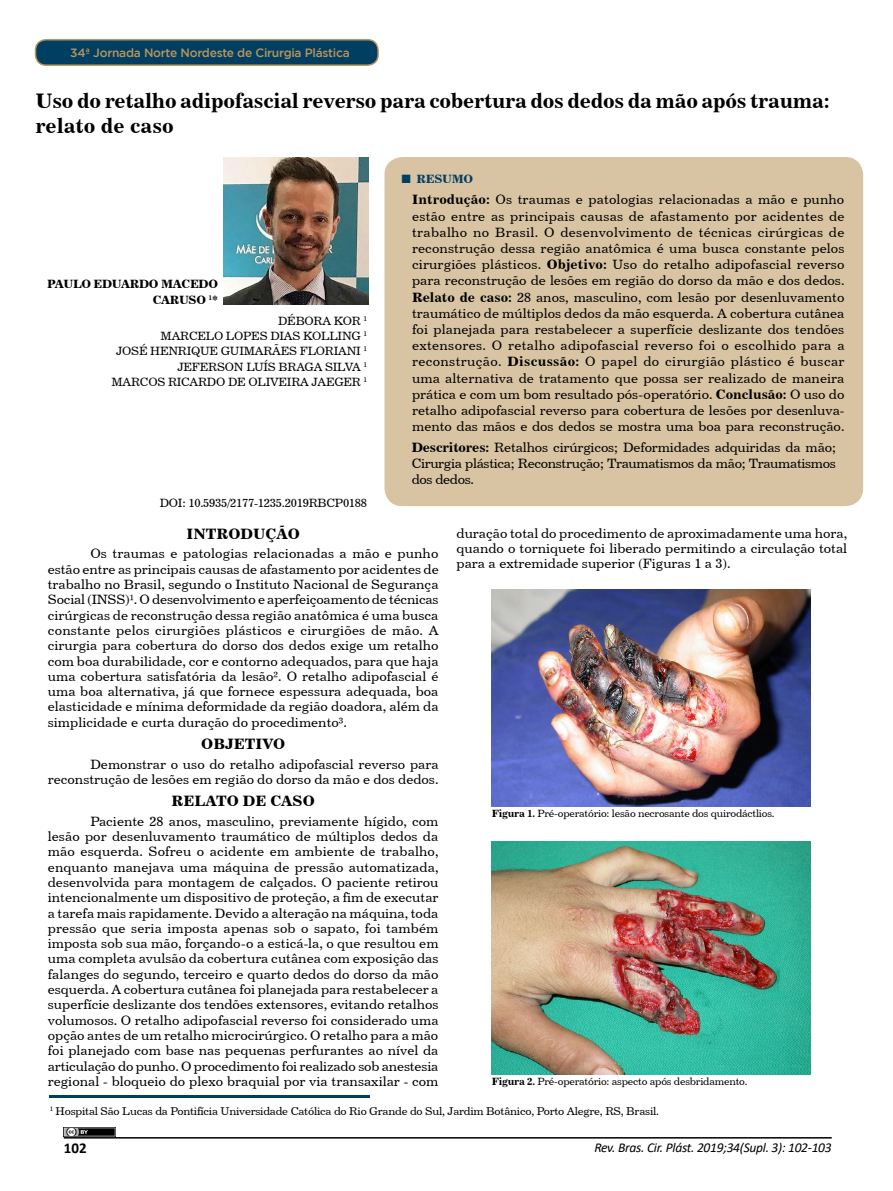
<style>
.page{position:relative;width:893px;height:1191px;background:#fff}
.page>*{position:absolute;margin:0;border:0;box-sizing:border-box;transform-origin:0 0}
.t1{font:21px/25.2px "Century 731 BT Bold A";letter-spacing:-.01em;color:#000}
.t2{font:15px "Century 731 BT Bold A";color:#000}
.t3{font:700 15px "Calibri";color:#000}
.t4{font:13.5px/15.3px "Century 731 BT Roman A";color:#000;text-align:justify}
.t5{font:italic 13.5px "Calibri";letter-spacing:-.02em;color:#000}
.t6{font:12px/15.3px "Century 731 BT Roman A";letter-spacing:-.02em;color:#000;text-align:right}
.t7{font:500 12px "Gotham";letter-spacing:-.02em;color:#ba945a}
.t8{font:12px/15.3px "Century 731 BT Bold A";letter-spacing:-.025em;color:#000;text-align:right}
.t9{font:12px "Century 731 BT Bold A";letter-spacing:-.02em;color:#003e62}
.t10{font:11.25px "Century 731 BT Roman A";letter-spacing:-.02em;color:#000}
.t11{font:10.5px "Century 731 BT Roman A";letter-spacing:-.02em;color:#000}
.s1{font-family:"Times New Roman";font-weight:700;font-size:18px}
.s2{font-family:"Century 731 BT Bold A"}
</style>
<div class="page">
<hr style="left:64px;top:1137px;width:768px;height:1px;background:#000">
<div style="left:384px;top:157px;width:479px;height:349px;background:#d8c3a2;border-radius:18px"></div>
<hr style="left:50px;top:1095px;width:320px;height:2px;background:#003e62">
<div style="left:36px;top:40px;width:342px;height:25px;background:#003e62;border-radius:10px"></div>
<div style="left:35px;top:39px;width:344px;height:27px;border:2px solid #ba945a;border-radius:10px"></div>
<img style="left:224px;top:157px;width:144px;height:147px">
<img style="left:64px;top:1127px;width:51px;height:9px">
<img style="left:492px;top:589px;width:319px;height:218px">
<img style="left:492px;top:841px;width:319px;height:233px">
<p class="t7" style="left:70px;top:46px;width:281px">34ª Jornada Norte Nordeste de Cirurgia Plástica</p>
<h1 class="t1" style="left:35px;top:88px;width:796px">Uso do retalho adipofascial reverso para cobertura dos dedos da mão após trauma: relato de caso</h1>
<p class="t8" style="left:47px;top:276px;width:172px">PAULO EDUARDO MACEDO<br>CARUSO <sup>1</sup>*</p>
<p class="t6" style="left:112px;top:313px;width:257px">DÉBORA KOR <sup>1<br></sup>MARCELO LOPES DIAS KOLLING <sup>1<br></sup>JOSÉ HENRIQUE GUIMARÃES FLORIANI <sup>1<br></sup>JEFERSON LUÍS BRAGA SILVA <sup>1<br></sup>MARCOS RICARDO DE OLIVEIRA JAEGER <sup>1</sup></p>
<p class="t6" style="left:160px;top:494px;width:209px">DOI: 10.5935/2177-1235.2019RBCP0188</p>
<p class="t9" style="left:401px;top:171px;width:74px"><span class="s1">■</span> RESUMO</p>
<p class="t4" style="left:412px;top:191px;width:434px;line-height:16.2px"><span class="s2">Introdução:</span> Os traumas e patologias relacionadas a mão e punho estão entre as principais causas de afastamento por acidentes de trabalho no Brasil. O desenvolvimento de técnicas cirúrgicas de reconstrução dessa região anatômica é uma busca constante pelos cirurgiões plásticos. <span class="s2">Objetivo:</span> Uso do retalho adipofascial reverso para reconstrução de lesões em região do dorso da mão e dos dedos.<br><span class="s2">Relato de caso:</span> 28 anos, masculino, com lesão por desenluvamento traumático de múltiplos dedos da mão esquerda. A cobertura cutânea foi planejada para restabelecer a superfície deslizante dos tendões extensores. O retalho adipofascial reverso foi o escolhido para a reconstrução. <span class="s2">Discussão:</span> O papel do cirurgião plástico é buscar uma alternativa de tratamento que possa ser realizado de maneira prática e com um bom resultado pós-operatório. <span class="s2">Conclusão:</span> O uso do retalho adipofascial reverso para cobertura de lesões por desenluva&shy;mento das mãos e dos dedos se mostra uma boa para reconstrução.</p>
<p class="t4" style="left:412px;top:439px;width:426px;line-height:16.2px"><span class="s2">Descritores:</span> Retalhos cirúrgicos; Deformidades adquiridas da mão; Cirurgia plástica; Reconstrução; Traumatismos da mão; Traumatismos dos dedos.</p>
<p class="t2" style="left:187px;top:524px;width:115px">INTRODUÇÃO</p>
<p class="t4" style="left:48px;top:546px;width:392px;text-indent:43px">Os traumas e patologias relacionadas a mão e punho estão entre as principais causas de afastamento por acidentes de trabalho no Brasil, segundo o Instituto Nacional de Segurança Social (INSS)¹. O desenvolvimento e aperfeiçoamento de técnicas cirúrgicas de reconstrução dessa região anatômica é uma busca constante pelos cirurgiões plásticos e cirurgiões de mão. A cirurgia para cobertura do dorso dos dedos exige um retalho com boa durabilidade, cor e contorno adequados, para que haja uma cobertura satisfatória da lesão². O retalho adipofascial é uma boa alternativa, já que fornece espessura adequada, boa elasticidade e mínima deformidade da região doadora, além da simplicidade e curta duração do procedimento³.</p>
<p class="t2" style="left:201px;top:734px;width:85px">OBJETIVO</p>
<p class="t4" style="left:48px;top:756px;width:392px;text-align:right">Demonstrar o uso do retalho adipofascial reverso para reconstrução de lesões em região do dorso da mão e dos dedos.</p>
<p class="t2" style="left:172px;top:791px;width:145px">RELATO DE CASO</p>
<p class="t4" style="left:48px;top:813px;width:392px;text-indent:43px">Paciente 28 anos, masculino, previamente hígido, com lesão por desenluvamento traumático de múltiplos dedos da mão esquerda. Sofreu o acidente em ambiente de trabalho, enquanto manejava uma máquina de pressão automatizada, desenvolvida para montagem de calçados. O paciente retirou intencionalmente um dispositivo de proteção, a fim de executar a tarefa mais rapidamente. Devido a alteração na máquina, toda pressão que seria imposta apenas sob o sapato, foi também imposta sob sua mão, forçando-o a esticá-la, o que resultou em uma completa avulsão da cobertura cutânea com exposição das falanges do segundo, terceiro e quarto dedos do dorso da mão esquerda. A cobertura cutânea foi planejada para restabelecer a superfície deslizante dos tendões extensores, evitando retalhos volumosos. O retalho adipofascial reverso foi considerado uma opção antes de um retalho microcirúrgico. O retalho para a mão foi planejado com base nas pequenas perfurantes ao nível da articulação do punho. O procedimento foi realizado sob anestesia regional - bloqueio do plexo braquial por via transaxilar - com</p>
<p class="t4" style="left:457px;top:525px;width:392px">duração total do procedimento de aproximadamente uma hora, quando o torniquete foi liberado permitindo a circulação total para a extremidade superior (Figuras 1 a 3).</p>
<p class="t11" style="left:492px;top:807px;width:284px"><span class="s2">Figura 1.</span> Pré-operatório: lesão necrosante dos quirodáctlios.</p>
<p class="t11" style="left:492px;top:1075px;width:257px"><span class="s2">Figura 2.</span> Pré-operatório: aspecto após desbridamento.</p>
<p class="t10" style="left:50px;top:1103px;width:611px"><sup>1</sup> Hospital São Lucas da Pontifícia Universidade Católica do Rio Grande do Sul, Jardim Botânico, Porto Alegre, RS, Brasil.</p>
<p class="t3" style="left:64px;top:1137px;width:24px">102</p>
<p class="t5" style="left:594px;top:1138px;width:239px">Rev. Bras. Cir. Plást. 2019;34(Supl. 3): 102-103</p>
</div>
